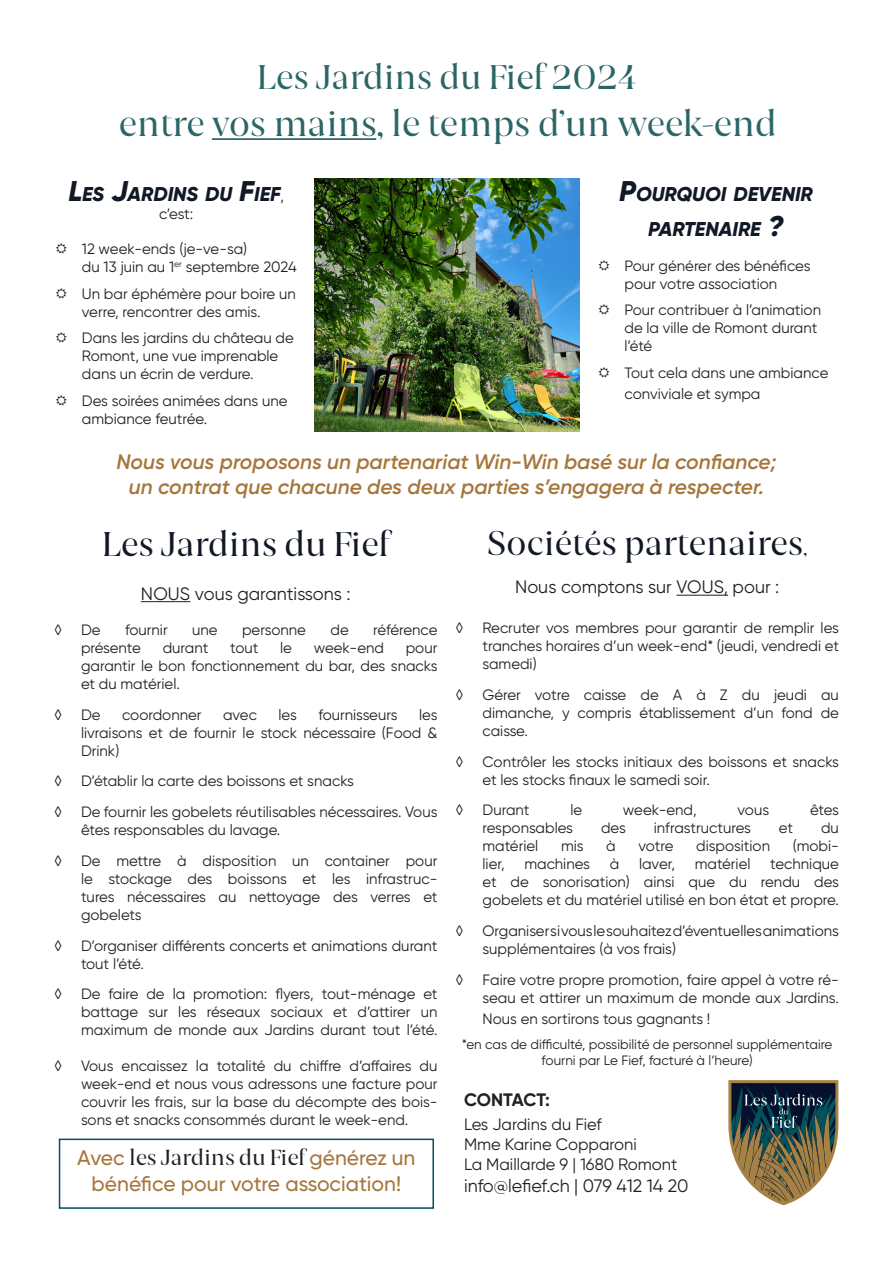
<style>
.page{position:relative;width:893px;height:1263px;background:#fff}
.page>*{position:absolute;margin:0;border:0;box-sizing:border-box;transform-origin:0 0}
.t1{font:34.5px "Joane";color:#2b6565}
.t2{font:33px "Joane";color:#121926}
.t3{font:33px "Joane";color:#2b6565}
.t4{font:italic 600 21px/25.2px "Gilroy";color:#a6763c;text-align:center}
.t5{font:500 21px/25.2px "Gilroy";color:#a6763c;text-align:center}
.t6{font:italic 800 19.95px/34.2px "Gilroy";color:#121926;text-align:center}
.t7{font:18px "Gilroy";color:#231f20}
.t8{font:700 18px "Gilroy";letter-spacing:-.015em;color:#231f20}
.t9{font:16.5px/19.8px "Gilroy";color:#231f20}
.t10{font:15px/18px "Gilroy";color:#231f20}
.t11{font:13.5px/16.2px "Gilroy";color:#231f20;text-align:center}
.s1{font-size:28.5px}
.s2{font-weight:400;font-style:normal;font-size:15px}
.s3{font-family:"Joane";font-weight:400;color:#231f20}
.s4{font-size:18px}
</style>
<div class="page">
<div style="left:59px;top:1138px;width:375px;height:71px;border:2px solid #025159"></div>
<img style="left:315px;top:179px;width:264px;height:253px">
<hr style="left:141px;top:601px;width:49px;height:1px;background:#231f20">
<hr style="left:676px;top:595px;width:52px;height:1px;background:#231f20">
<hr style="left:212px;top:138px;width:164px;height:2px;background:#2b6565">
<svg style="left:728px;top:1080px;width:110px;height:125px"></svg>
<p class="t3" style="left:257px;top:56px;width:381px">Les Jardins du Fief 2024</p>
<p class="t1" style="left:118px;top:101px;width:660px">entre vos mains, le temps d’un week-end</p>
<p class="t6" style="left:68px;top:177px;width:217px"><span class="s1">L</span>ES <span class="s1">J</span>ARDINS DU <span class="s1">F</span>IEF<span class="s2">,</span></p>
<p class="t10" style="left:159px;top:205px;width:36px">c’est:</p>
<p class="t10" style="left:82px;top:240px;width:216px">12 week-ends (je-ve-sa)<br>du 13 juin au 1<sup>er</sup> septembre 2024</p>
<p class="t10" style="left:82px;top:284px;width:215px">Un bar éphémère pour boire un verre, rencontrer des amis.</p>
<p class="t10" style="left:82px;top:329px;width:213px">Dans les jardins du château de<br>Romont, une vue imprenable dans un écrin de verdure.</p>
<p class="t10" style="left:82px;top:392px;width:207px">Des soirées animées dans une ambiance feutrée.</p>
<p class="t6" style="left:619px;top:177px;width:195px"><span class="s1">P</span>OURQUOI DEVENIR<br>PARTENAIRE <span class="s1">?</span></p>
<p class="t10" style="left:624px;top:256px;width:188px">Pour générer des bénéfices pour votre association</p>
<p class="t10" style="left:624px;top:301px;width:198px">Pour contribuer à l’animation de la ville de Romont durant l’été</p>
<p class="t10" style="left:624px;top:361px;width:205px;line-height:21.6px">Tout cela dans une ambiance conviviale et sympa</p>
<p class="t4" style="left:116px;top:448px;width:661px">Nous vous proposons un partenariat Win-Win basé sur la confiance; un contrat que chacune des deux parties s’engagera à respecter.</p>
<p class="t2" style="left:102px;top:523px;width:289px">Les Jardins du Fief</p>
<p class="t7" style="left:141px;top:582px;width:211px">NOUS vous garantissons :</p>
<p class="t10" style="left:54px;top:620px;width:10px">◊</p>
<p class="t10" style="left:81px;top:620px;width:21px">De</p>
<p class="t10" style="left:125px;top:620px;width:44px">fournir</p>
<p class="t10" style="left:192px;top:620px;width:27px">une</p>
<p class="t10" style="left:242px;top:620px;width:65px">personne</p>
<p class="t10" style="left:330px;top:620px;width:20px">de</p>
<p class="t10" style="left:373px;top:620px;width:66px">référence</p>
<p class="t10" style="left:81px;top:638px;width:61px">présente</p>
<p class="t10" style="left:163px;top:638px;width:47px">durant</p>
<p class="t10" style="left:230px;top:638px;width:30px">tout</p>
<p class="t10" style="left:280px;top:638px;width:13px">le</p>
<p class="t10" style="left:314px;top:638px;width:72px">week-end</p>
<p class="t10" style="left:81px;top:638px;width:358px;text-align:justify;text-indent:325px">pour garantir le bon fonctionnement du bar, des snacks et du matériel.</p>
<p class="t10" style="left:54px;top:705px;width:10px">◊</p>
<p class="t10" style="left:81px;top:705px;width:21px">De</p>
<p class="t10" style="left:122px;top:705px;width:81px">coordonner</p>
<p class="t10" style="left:223px;top:705px;width:35px">avec</p>
<p class="t10" style="left:278px;top:705px;width:20px">les</p>
<p class="t10" style="left:318px;top:705px;width:81px">fournisseurs</p>
<p class="t10" style="left:81px;top:705px;width:358px;text-align:justify;text-indent:338px">les livraisons et de fournir le stock nécessaire (Food &amp; Drink)</p>
<p class="t10" style="left:54px;top:772px;width:10px">◊</p>
<p class="t10" style="left:81px;top:772px;width:274px">D’établir la carte des boissons et snacks</p>
<p class="t10" style="left:54px;top:803px;width:10px">◊</p>
<p class="t10" style="left:81px;top:803px;width:358px">De fournir les gobelets réutilisables nécessaires. Vous êtes responsables du lavage.</p>
<p class="t10" style="left:54px;top:851px;width:10px">◊</p>
<p class="t10" style="left:81px;top:851px;width:358px;text-align:justify">De mettre à disposition un container pour le stockage des boissons et les infrastruc&shy;tures nécessaires au nettoyage des verres et gobelets</p>
<p class="t10" style="left:54px;top:936px;width:10px">◊</p>
<p class="t10" style="left:81px;top:936px;width:358px">D’organiser différents concerts et animations durant tout l’été.</p>
<p class="t10" style="left:54px;top:985px;width:10px">◊</p>
<p class="t10" style="left:81px;top:985px;width:358px;text-align:justify">De faire de la promotion: flyers, tout-ménage et battage sur les réseaux sociaux et d’attirer un maximum de monde aux Jardins durant tout l’été.</p>
<p class="t10" style="left:54px;top:1057px;width:10px">◊</p>
<p class="t10" style="left:81px;top:1057px;width:358px;text-align:justify">Vous encaissez la totalité du chiffre d’affaires du week-end et nous vous adressons une facture pour couvrir les frais, sur la base du décompte des bois&shy;sons et snacks consommés durant le week-end.</p>
<p class="t5" style="left:77px;top:1145px;width:340px">Avec <span class="s3">les Jardins du Fief</span> générez un bénéfice pour votre association!</p>
<p class="t2" style="left:487px;top:522px;width:322px">Sociétés partenaires<span class="s4">,</span></p>
<p class="t7" style="left:515px;top:576px;width:266px">Nous comptons sur VOUS, pour :</p>
<p class="t10" style="left:455px;top:619px;width:10px">◊</p>
<p class="t10" style="left:482px;top:619px;width:358px;text-align:justify">Recruter vos membres pour garantir de remplir les tranches horaires d’un week-end* (jeudi, vendredi et samedi)</p>
<p class="t10" style="left:455px;top:685px;width:10px">◊</p>
<p class="t10" style="left:482px;top:685px;width:358px;text-align:justify">Gérer votre caisse de A à Z du jeudi au dimanche, y compris établissement d’un fond de caisse.</p>
<p class="t10" style="left:455px;top:752px;width:10px">◊</p>
<p class="t10" style="left:482px;top:752px;width:358px">Contrôler les stocks initiaux des boissons et snacks et les stocks finaux le samedi soir.</p>
<p class="t10" style="left:455px;top:801px;width:10px">◊</p>
<p class="t10" style="left:482px;top:801px;width:49px">Durant</p>
<p class="t10" style="left:570px;top:801px;width:13px">le</p>
<p class="t10" style="left:623px;top:801px;width:75px">week-end,</p>
<p class="t10" style="left:738px;top:801px;width:33px">vous</p>
<p class="t10" style="left:810px;top:801px;width:30px">êtes</p>
<p class="t10" style="left:482px;top:819px;width:92px">responsables</p>
<p class="t10" style="left:601px;top:819px;width:26px">des</p>
<p class="t10" style="left:654px;top:819px;width:99px">infrastructures</p>
<p class="t10" style="left:779px;top:819px;width:16px">et</p>
<p class="t10" style="left:821px;top:819px;width:19px">du</p>
<p class="t10" style="left:482px;top:837px;width:57px">matériel</p>
<p class="t10" style="left:561px;top:837px;width:24px">mis</p>
<p class="t10" style="left:606px;top:837px;width:11px">à</p>
<p class="t10" style="left:638px;top:837px;width:36px">votre</p>
<p class="t10" style="left:696px;top:837px;width:75px">disposition</p>
<p class="t10" style="left:793px;top:837px;width:48px">(mobi-</p>
<p class="t10" style="left:482px;top:855px;width:24px">lier,</p>
<p class="t10" style="left:524px;top:855px;width:67px">machines</p>
<p class="t10" style="left:610px;top:855px;width:11px">à</p>
<p class="t10" style="left:639px;top:855px;width:37px">laver,</p>
<p class="t10" style="left:695px;top:855px;width:57px">matériel</p>
<p class="t10" style="left:482px;top:855px;width:358px;text-align:justify;text-indent:288px">technique et de sonorisation) ainsi que du rendu des gobelets et du matériel utilisé en bon état et propre.</p>
<p class="t10" style="left:455px;top:922px;width:10px">◊</p>
<p class="t10" style="left:482px;top:922px;width:358px">Organiser si vous le souhaitez d’éventuelles animations supplémentaires (à vos frais)</p>
<p class="t10" style="left:455px;top:970px;width:10px">◊</p>
<p class="t10" style="left:482px;top:970px;width:358px">Faire votre propre promotion, faire appel à votre ré&shy;seau et attirer un maximum de monde aux Jardins.</p>
<p class="t10" style="left:482px;top:1010px;width:229px">Nous en sortirons tous gagnants !</p>
<p class="t11" style="left:462px;top:1036px;width:372px">*en cas de difficulté, possibilité de personnel supplémentaire fourni par Le Fief, facturé à l’heure)</p>
<p class="t8" style="left:464px;top:1089px;width:87px">CONTACT:</p>
<p class="t9" style="left:464px;top:1114px;width:174px">Les Jardins du Fief<br>Mme Karine Copparoni</p>
<p class="t9" style="left:464px;top:1154px;width:215px">La Maillarde 9 | 1680 Romont</p>
<p class="t7" style="left:464px;top:1174px;width:226px">info@lefief.ch | 079 412 14 20</p>
</div>
